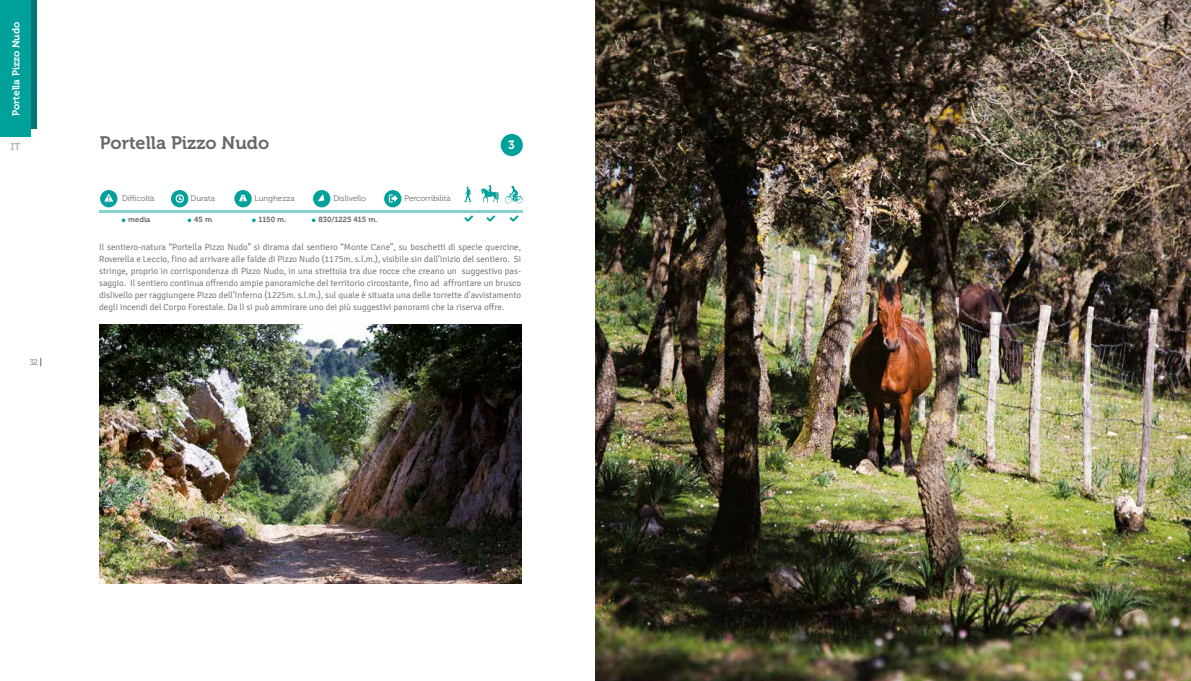
<style>
.page{position:relative;width:1191px;height:681px;background:#fff}
.page>*{position:absolute;margin:0;border:0;box-sizing:border-box;transform-origin:0 0}
.t1{font:18px "Museo 700";color:#686868}
.t2{font:12px "Museo 700";color:#fff}
.t3{font:10px "Museo 700";color:#fff}
.t4{font:10px "Museo 700";color:#b3b2b2}
.t5{font:300 9px/12px "Signika";color:#686868;text-align:justify}
.t6{font:8px "Museo 300";color:#686868}
.t7{font:7.5px "Museo 700";color:#686868}
.s1{font-family:"Museo 700";font-size:9px}
</style>
<div class="page">
<img style="left:99px;top:324px;width:422px;height:259px">
<img style="left:595px;top:0;width:596px;height:680px">
<hr style="left:99px;top:210px;width:423px;height:3px;background:#00a19a">
<div style="left:100px;top:190px;width:17px;height:17px;background:#00a19a;border-radius:50%"></div>
<svg style="left:122px;top:218px;width:3px;height:4px"></svg>
<svg style="left:188px;top:218px;width:3px;height:4px"></svg>
<svg style="left:252px;top:218px;width:4px;height:4px"></svg>
<svg style="left:312px;top:218px;width:3px;height:4px"></svg>
<svg style="left:104px;top:194px;width:9px;height:7px"></svg>
<div style="left:234px;top:190px;width:18px;height:17px;background:#00a19a;border-radius:50%"></div>
<svg style="left:239px;top:194px;width:8px;height:7px"></svg>
<div style="left:313px;top:190px;width:17px;height:17px;background:#00a19a;border-radius:50%"></div>
<div style="left:384px;top:190px;width:17px;height:17px;background:#00a19a;border-radius:50%"></div>
<svg style="left:318px;top:194px;width:6px;height:7px"></svg>
<div style="left:171px;top:190px;width:17px;height:17px;background:#00a19a;border-radius:50%"></div>
<svg style="left:176px;top:194px;width:8px;height:9px"></svg>
<svg style="left:389px;top:194px;width:9px;height:8px"></svg>
<svg style="left:464px;top:186px;width:7px;height:16px"></svg>
<svg style="left:481px;top:185px;width:18px;height:18px"></svg>
<svg style="left:505px;top:186px;width:18px;height:18px"></svg>
<svg style="left:464px;top:215px;width:9px;height:6px"></svg>
<svg style="left:486px;top:215px;width:9px;height:6px"></svg>
<svg style="left:510px;top:215px;width:8px;height:6px"></svg>
<div style="left:0;top:0;width:36px;height:129px;background:#007578"></div>
<div style="left:0;top:0;width:31px;height:137px;background:#00a19a"></div>
<div style="left:501px;top:134px;width:22px;height:22px;background:#00a19a;border-radius:50%"></div>
<p class="t3" style="left:10px;top:116px;width:96px;rotate:-90deg">Portella Pizzo Nudo</p>
<p class="t4" style="left:11px;top:141px;width:11px">IT</p>
<h2 class="t2" style="left:508px;top:138px;width:8px">3</h2>
<h1 class="t1" style="left:100px;top:133px;width:171px">Portella Pizzo Nudo</h1>
<p class="t6" style="left:122px;top:194px;width:34px">Difficoltà</p>
<p class="t6" style="left:191px;top:194px;width:26px">Durata</p>
<p class="t6" style="left:255px;top:194px;width:41px">Lunghezza</p>
<p class="t6" style="left:333px;top:194px;width:34px">Dislivello</p>
<p class="t7" style="left:128px;top:215px;width:24px">media</p>
<p class="t7" style="left:194px;top:215px;width:19px">45 m</p>
<p class="t7" style="left:258px;top:215px;width:29px">1150 m.</p>
<p class="t7" style="left:318px;top:215px;width:60px">830/1225 415 m.</p>
<p class="t6" style="left:404px;top:194px;width:48px">Percorribilità</p>
<p class="t6" style="left:30px;top:358px;width:14px">32 <span class="s1">|</span></p>
<p class="t5" style="left:99px;top:240px;width:423px">Il sentiero-natura “Portella Pizzo Nudo” si dirama dal sentiero “Monte Cane”, su boschetti di specie quercine, Roverella e Leccio, fino ad arrivare alle falde di Pizzo Nudo (1175m. s.l.m.), visibile sin dall’inizio del sentiero. Si stringe, proprio in corrispondenza di Pizzo Nudo, in una strettoia tra due rocce che creano un suggestivo pas&shy;saggio. Il sentiero continua offrendo ampie panoramiche del territorio circostante, fino ad affrontare un brusco dislivello per raggiungere Pizzo dell’Inferno (1225m. s.l.m.), sul quale è situata una delle torrette d’avvistamento degli incendi del Corpo Forestale. Da lì si può ammirare uno dei più suggestivi panorami che la riserva offre.</p>
</div>
